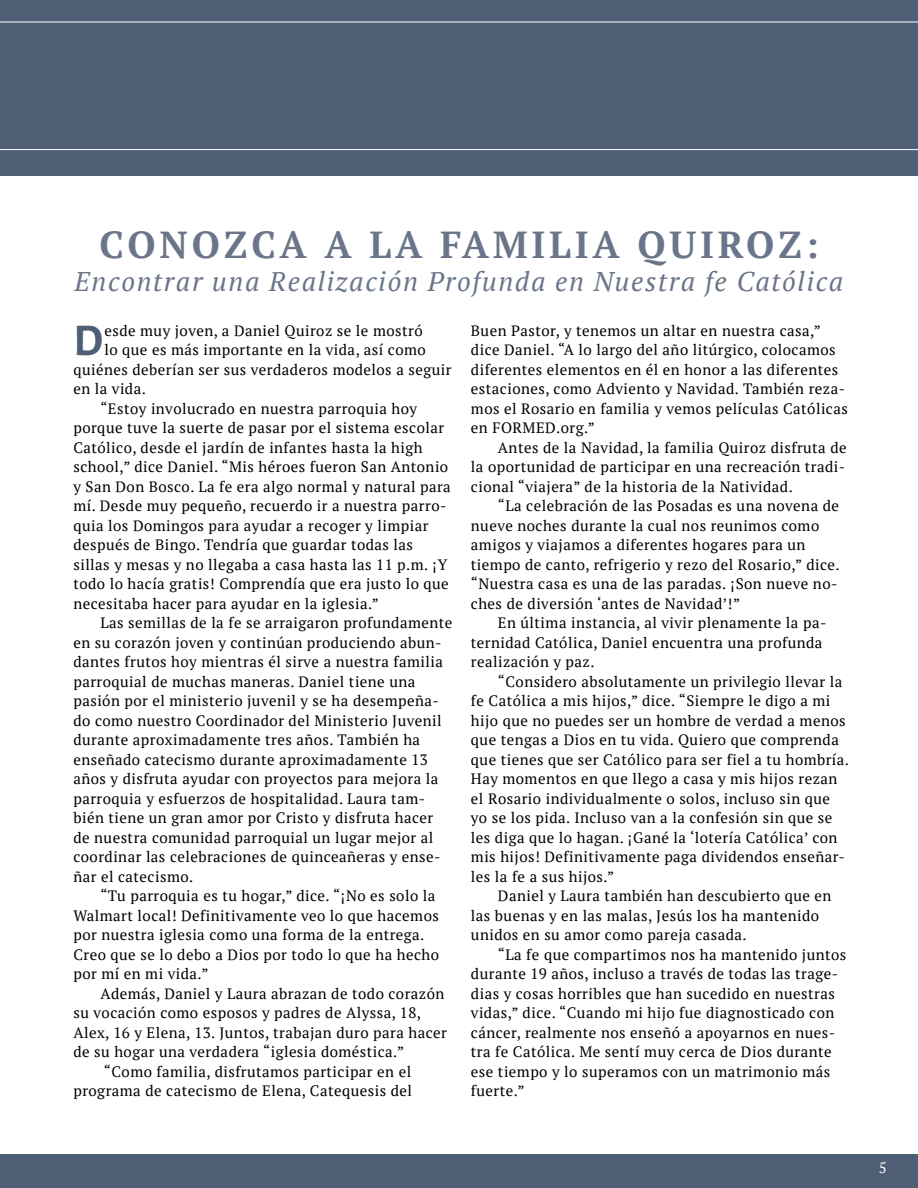
<style>
.page{position:relative;width:918px;height:1188px;background:#fff}
.page>*{position:absolute;margin:0;border:0;box-sizing:border-box;transform-origin:0 0}
.t1{font:700 45.3px "Alegreya Sans";color:#4d5e75}
.t2{font:700 37.5px "PT Serif";letter-spacing:.1em;color:#6a758a}
.t3{font:italic 27px "PT Serif";letter-spacing:.06em;color:#6a758a}
.t4{font:15px/19.5px "PT Serif";letter-spacing:.03em;color:#000}
.t5{font:15px "PT Serif";color:#fff}
</style>
<div class="page">
<div style="left:0;top:1154px;width:918px;height:34px;background:#4d5e75"></div>
<div style="left:0;top:0;width:918px;height:176px;background:#4d5e75"></div>
<hr style="left:0;top:22px;width:918px;height:1px;background:#fff">
<hr style="left:0;top:149px;width:918px;height:1px;background:#fff">
<h2 class="t2" style="left:99px;top:221px;width:721px">CONOZCA A LA FAMILIA QUIROZ:</h2>
<h3 class="t3" style="left:75px;top:264px;width:770px">Encontrar una Realización Profunda en Nuestra fe Católica</h3>
<h1 class="t1" style="left:73px;top:307px;width:31px">D</h1>
<p class="t4" style="left:104px;top:320px;width:320px">esde muy joven, a Daniel Quiroz se le mostró</p>
<p class="t4" style="left:471px;top:320px;width:378px">Buen Pastor, y tenemos un altar en nuestra casa,” dice Daniel. “A lo largo del año litúrgico, colocamos diferentes elementos en él en honor a las diferentes estaciones, como Adviento y Navidad. También reza&shy;mos el Rosario en familia y vemos películas Católicas en FORMED.org.”</p>
<p class="t4" style="left:471px;top:437px;width:377px;text-align:justify;text-indent:27px">Antes de la Navidad, la familia Quiroz disfruta de la oportunidad de participar en una recreación tradi&shy;cional “viajera” de la historia de la Natividad.</p>
<p class="t4" style="left:471px;top:496px;width:370px;text-indent:27px">“La celebración de las Posadas es una novena de nueve noches durante la cual nos reunimos como amigos y viajamos a diferentes hogares para un tiempo de canto, refrigerio y rezo del Rosario,” dice. “Nuestra casa es una de las paradas. ¡Son nueve no&shy;ches de diversión ‘antes de Navidad’!”</p>
<p class="t4" style="left:471px;top:613px;width:357px;text-indent:27px">En última instancia, al vivir plenamente la pa&shy;ternidad Católica, Daniel encuentra una profunda realización y paz.</p>
<p class="t4" style="left:471px;top:671px;width:380px;text-indent:27px">“Considero absolutamente un privilegio llevar la fe Católica a mis hijos,” dice. “Siempre le digo a mi hijo que no puedes ser un hombre de verdad a menos que tengas a Dios en tu vida. Quiero que comprenda que tienes que ser Católico para ser fiel a tu hombría.<br>Hay momentos en que llego a casa y mis hijos rezan el Rosario individualmente o solos, incluso sin que yo se los pida. Incluso van a la confesión sin que se les diga que lo hagan. ¡Gané la ‘lotería Católica’ con mis hijos! Definitivamente paga dividendos enseñar&shy;les la fe a sus hijos.”</p>
<p class="t4" style="left:471px;top:886px;width:362px;text-indent:27px">Daniel y Laura también han descubierto que en las buenas y en las malas, Jesús los ha mantenido unidos en su amor como pareja casada.</p>
<p class="t4" style="left:471px;top:944px;width:377px;text-indent:27px">“La fe que compartimos nos ha mantenido juntos durante 19 años, incluso a través de todas las trage&shy;dias y cosas horribles que han sucedido en nuestras vidas,” dice. “Cuando mi hijo fue diagnosticado con cáncer, realmente nos enseñó a apoyarnos en nues&shy;tra fe Católica. Me sentí muy cerca de Dios durante ese tiempo y lo superamos con un matrimonio más fuerte.”</p>
<p class="t4" style="left:104px;top:340px;width:323px">lo que es más importante en la vida, así como</p>
<p class="t4" style="left:73px;top:359px;width:380px">quiénes deberían ser sus verdaderos modelos a seguir</p>
<p class="t4" style="left:73px;top:379px;width:74px">en la vida.</p>
<p class="t4" style="left:100px;top:398px;width:318px">“Estoy involucrado en nuestra parroquia hoy</p>
<p class="t4" style="left:73px;top:418px;width:372px">porque tuve la suerte de pasar por el sistema escolar</p>
<p class="t4" style="left:73px;top:437px;width:351px">Católico, desde el jardín de infantes hasta la high</p>
<p class="t4" style="left:73px;top:457px;width:376px">school,” dice Daniel. “Mis héroes fueron San Antonio</p>
<p class="t4" style="left:73px;top:476px;width:379px">y San Don Bosco. La fe era algo normal y natural para</p>
<p class="t4" style="left:73px;top:496px;width:375px">mí. Desde muy pequeño, recuerdo ir a nuestra parro-</p>
<p class="t4" style="left:73px;top:515px;width:357px">quia los Domingos para ayudar a recoger y limpiar</p>
<p class="t4" style="left:73px;top:535px;width:341px">después de Bingo. Tendría que guardar todas las</p>
<p class="t4" style="left:73px;top:554px;width:375px">sillas y mesas y no llegaba a casa hasta las 11 p.m. ¡Y</p>
<p class="t4" style="left:73px;top:574px;width:377px">todo lo hacía gratis! Comprendía que era justo lo que</p>
<p class="t4" style="left:73px;top:593px;width:307px">necesitaba hacer para ayudar en la iglesia.”</p>
<p class="t4" style="left:100px;top:613px;width:353px">Las semillas de la fe se arraigaron profundamente</p>
<p class="t4" style="left:73px;top:632px;width:370px">en su corazón joven y continúan produciendo abun-</p>
<p class="t4" style="left:73px;top:652px;width:371px">dantes frutos hoy mientras él sirve a nuestra familia</p>
<p class="t4" style="left:73px;top:671px;width:343px">parroquial de muchas maneras. Daniel tiene una</p>
<p class="t4" style="left:73px;top:691px;width:367px">pasión por el ministerio juvenil y se ha desempeña-</p>
<p class="t4" style="left:73px;top:710px;width:370px">do como nuestro Coordinador del Ministerio Juvenil</p>
<p class="t4" style="left:73px;top:730px;width:348px">durante aproximadamente tres años. También ha</p>
<p class="t4" style="left:73px;top:749px;width:356px">enseñado catecismo durante aproximadamente 13</p>
<p class="t4" style="left:73px;top:769px;width:367px">años y disfruta ayudar con proyectos para mejora la</p>
<p class="t4" style="left:73px;top:788px;width:353px">parroquia y esfuerzos de hospitalidad. Laura tam-</p>
<p class="t4" style="left:73px;top:808px;width:361px">bién tiene un gran amor por Cristo y disfruta hacer</p>
<p class="t4" style="left:73px;top:827px;width:362px">de nuestra comunidad parroquial un lugar mejor al</p>
<p class="t4" style="left:73px;top:847px;width:369px">coordinar las celebraciones de quinceañeras y ense-</p>
<p class="t4" style="left:73px;top:866px;width:121px">ñar el catecismo.</p>
<p class="t4" style="left:100px;top:886px;width:336px">“Tu parroquia es tu hogar,” dice. “¡No es solo la</p>
<p class="t4" style="left:73px;top:905px;width:367px">Walmart local! Definitivamente veo lo que hacemos</p>
<p class="t4" style="left:73px;top:925px;width:353px">por nuestra iglesia como una forma de la entrega.</p>
<p class="t4" style="left:73px;top:944px;width:367px">Creo que se lo debo a Dios por todo lo que ha hecho</p>
<p class="t4" style="left:73px;top:964px;width:137px">por mí en mi vida.”</p>
<p class="t4" style="left:100px;top:983px;width:345px">Además, Daniel y Laura abrazan de todo corazón</p>
<p class="t4" style="left:73px;top:1003px;width:349px">su vocación como esposos y padres de Alyssa, 18,</p>
<p class="t4" style="left:73px;top:1022px;width:375px">Alex, 16 y Elena, 13. Juntos, trabajan duro para hacer</p>
<p class="t4" style="left:73px;top:1042px;width:332px">de su hogar una verdadera “iglesia doméstica.”</p>
<p class="t4" style="left:104px;top:1061px;width:309px">“Como familia, disfrutamos participar en el</p>
<p class="t4" style="left:73px;top:1081px;width:340px">programa de catecismo de Elena, Catequesis del</p>
<p class="t5" style="left:879px;top:1158px;width:9px">5</p>
</div>
